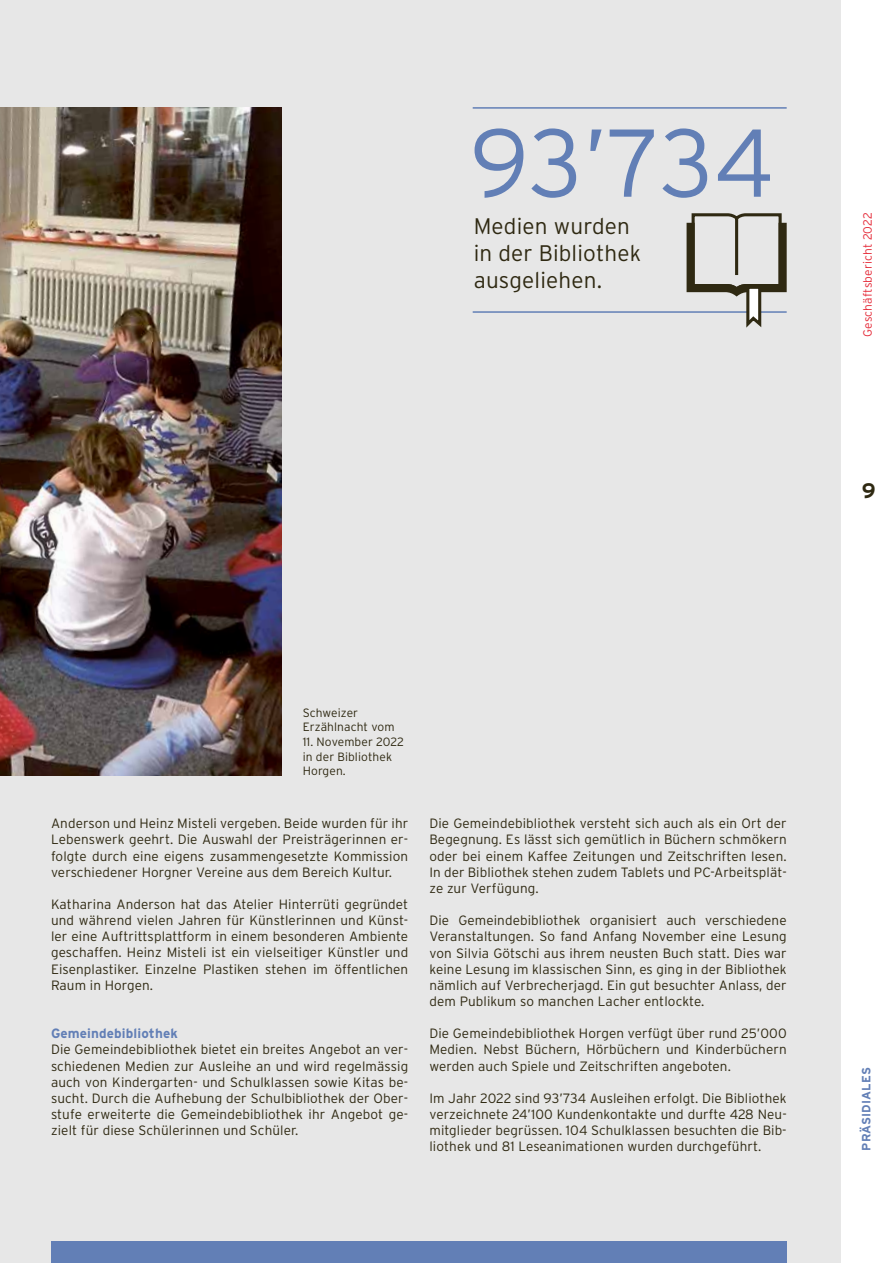
<style>
.page{position:relative;width:893px;height:1263px;background:#fff}
.page>*{position:absolute;margin:0;border:0;box-sizing:border-box;transform-origin:0 0}
.t1{font:300 96px "Interstate";color:#627fb6}
.t2{font:300 22.5px/27px "Interstate";letter-spacing:.01em;color:#2f2912}
.t3{font:700 21px "Interstate";color:#2f2912}
.t4{font:300 13.5px/16.2px "Interstate";letter-spacing:.01em;color:#2f2912;text-align:justify}
.t5{font:700 13.5px "Interstate";letter-spacing:.01em;color:#627fb6}
.t6{font:300 12px/14.7px "Interstate";letter-spacing:.01em;color:#2f2912}
.t7{font:300 12px "Interstate";letter-spacing:.01em;color:#e52c3a}
.t8{font:700 12px "Interstate";letter-spacing:.01em;color:#627fb6}
</style>
<div class="page">
<div style="left:0;top:0;width:841px;height:1263px;background:#e7e7e7"></div>
<div style="left:51px;top:1242px;width:736px;height:21px;background:#627fb6"></div>
<img style="left:0;top:107px;width:281px;height:668px">
<hr style="left:473px;top:107px;width:314px;height:2px;background:#627fb6">
<hr style="left:473px;top:311px;width:314px;height:2px;background:#627fb6">
<svg style="left:685px;top:213px;width:102px;height:115px"></svg>
<h1 class="t1" style="left:470px;top:105px;width:305px">93’734</h1>
<h2 class="t2" style="left:474px;top:213px;width:169px">Medien wurden in der Bibliothek ausgeliehen.</h2>
<p class="t7" style="left:860px;top:337px;width:126px;rotate:-90deg">Geschäftsbericht 2022</p>
<h3 class="t3" style="left:862px;top:479px;width:15px">9</h3>
<p class="t6" style="left:303px;top:705px;width:93px">Schweizer<br>Erzählnacht vom</p>
<p class="t6" style="left:303px;top:734px;width:103px">11. November 2022 in der Bibliothek<br>Horgen.</p>
<p class="t4" style="left:51px;top:815px;width:359px">Anderson und Heinz Misteli vergeben. Beide wurden für ihr Lebenswerk geehrt. Die Auswahl der Preisträgerinnen er&shy;folgte durch eine eigens zusammengesetzte Kommission verschiedener Horgner Vereine aus dem Bereich Kultur.</p>
<p class="t4" style="left:51px;top:896px;width:359px">Katharina Anderson hat das Atelier Hinterrüti gegründet und während vielen Jahren für Künstlerinnen und Künst&shy;ler eine Auftrittsplattform in einem besonderen Ambiente geschaffen. Heinz Misteli ist ein vielseitiger Künstler und Eisenplastiker. Einzelne Plastiken stehen im öffentlichen Raum in Horgen.</p>
<p class="t5" style="left:51px;top:1026px;width:128px">Gemeindebibliothek</p>
<p class="t4" style="left:51px;top:1041px;width:359px">Die Gemeindebibliothek bietet ein breites Angebot an ver&shy;schiedenen Medien zur Ausleihe an und wird regelmässig auch von Kindergarten- und Schulklassen sowie Kitas be&shy;sucht. Durch die Aufhebung der Schulbibliothek der Ober&shy;stufe erweiterte die Gemeindebibliothek ihr Angebot ge&shy;zielt für diese Schülerinnen und Schüler.</p>
<p class="t4" style="left:429px;top:815px;width:359px">Die Gemeindebibliothek versteht sich auch als ein Ort der Begegnung. Es lässt sich gemütlich in Büchern schmökern oder bei einem Kaffee Zeitungen und Zeitschriften lesen.<br>In der Bibliothek stehen zudem Tablets und PC-Arbeitsplät&shy;ze zur Verfügung.</p>
<p class="t4" style="left:429px;top:912px;width:359px">Die Gemeindebibliothek organisiert auch verschiedene Veranstaltungen. So fand Anfang November eine Lesung von Silvia Götschi aus ihrem neusten Buch statt. Dies war keine Lesung im klassischen Sinn, es ging in der Bibliothek nämlich auf Verbrecherjagd. Ein gut besuchter Anlass, der dem Publikum so manchen Lacher entlockte.</p>
<p class="t4" style="left:429px;top:1025px;width:359px">Die Gemeindebibliothek Horgen verfügt über rund 25’000<br>Medien. Nebst Büchern, Hörbüchern und Kinderbüchern werden auch Spiele und Zeitschriften angeboten.</p>
<p class="t4" style="left:429px;top:1090px;width:359px">Im Jahr 2022 sind 93’734 Ausleihen erfolgt. Die Bibliothek verzeichnete 24’100 Kundenkontakte und durfte 428 Neu&shy;mitglieder begrüssen. 104 Schulklassen besuchten die Bib&shy;liothek und 81 Leseanimationen wurden durchgeführt.</p>
<p class="t8" style="left:860px;top:1151px;width:85px;rotate:-90deg">PRÄSIDIALES</p>
</div>
